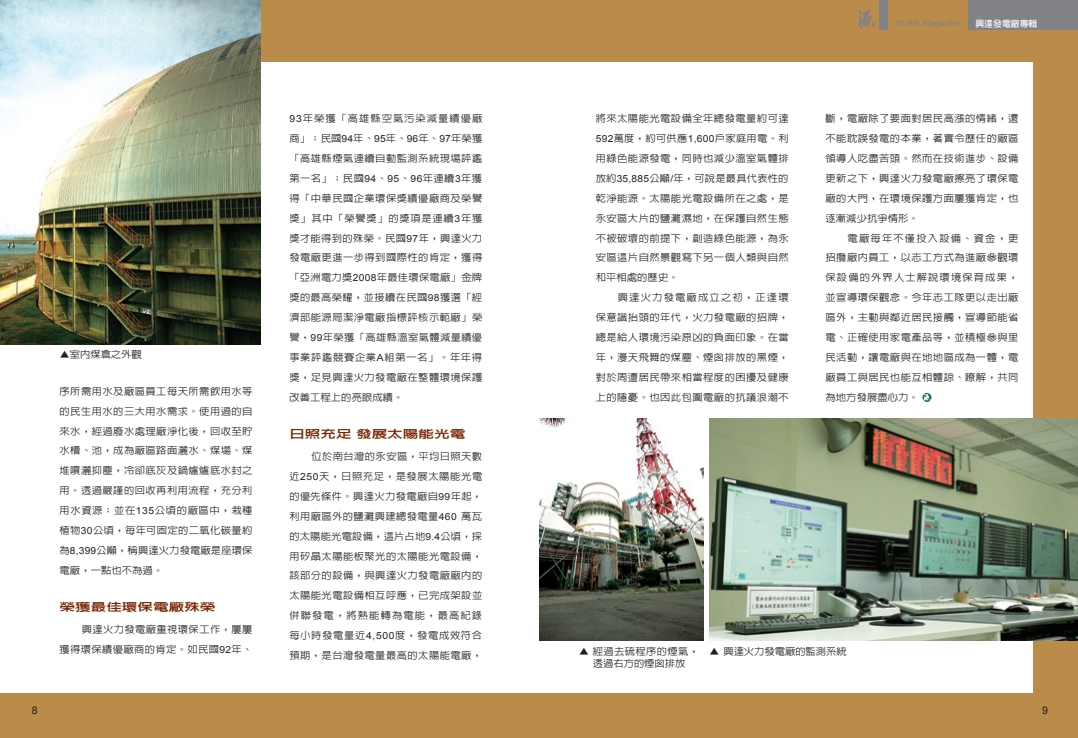
<style>
.page{position:relative;width:1078px;height:738px;background:#fff}
.page>*{position:absolute;margin:0;border:0;box-sizing:border-box;transform-origin:0 0}
.中標{font:800 10.9px "AR Hei B5";color:#7a2600;scale:1.43 1}
.t1{font:10.6px "Arial";color:#231f20}
.內文{font:500 9.8px/19.8px "AR Hei B5";letter-spacing:.045em;color:#231f20;text-align:justify;scale:1.05 1}
.圖說{font:500 9.8px "AR Hei B5";color:#231f20;scale:1.05 1}
.圖說-2{font:500 9.8px "AR Hei B5";letter-spacing:.035em;color:#231f20;scale:1.05 1}
.t2{font:8.9px "Arial";color:#808285}
.t3{font:700 8.9px "AR Hei B5";color:#fff}
.s1{font-family:"Arial";font-weight:400}
</style>
<div class="page">
<div style="left:0;top:0;width:1077px;height:737px;background:#ba8b49"></div>
<div style="left:0;top:62px;width:1032px;height:630px;background:#fff"></div>
<img style="left:0;top:0;width:260px;height:344px">
<img style="left:539px;top:418px;width:164px;height:221px">
<img style="left:709px;top:418px;width:368px;height:221px">
<svg style="left:922px;top:393px;width:9px;height:8px"></svg>
<div style="left:878px;top:0;width:9px;height:29px;background:#808285"></div>
<div style="left:968px;top:0;width:109px;height:29px;background:#808285"></div>
<img style="left:858px;top:10px;width:17px;height:19px">
<p class="圖說" style="left:60px;top:349px;width:80px">▲室內煤倉之外觀</p>
<p class="內文" style="left:60px;top:381px;width:185px">序所需用水及廠區員工每天所需飲用水等的民生用水的三大用水需求。使用過的自來水，經過廢水處理廠淨化後，回收至貯水槽、池，成為廠區路面灑水、煤場、煤堆噴灑抑塵，冷卻底灰及鍋爐爐底水封之用。透過嚴謹的回收再利用流程，充分利用水資源；並在<span class="s1">135</span>公頃的廠區中，栽種植物<span class="s1">30</span>公頃，每年可固定的二氧化碳量約為<span class="s1">8,399</span>公噸，稱興達火力發電廠是座環保電廠，一點也不為過。</p>
<p class="中標" style="left:60px;top:600px;width:111px">榮獲最佳環保電廠殊榮</p>
<p class="內文" style="left:60px;top:619px;width:185px;text-align:right">興達火力發電廠重視環保工作，屢屢<br>獲得環保績優廠商的肯定。如民國<span class="s1">92</span>年、</p>
<p class="內文" style="left:289px;top:109px;width:185px"><span class="s1">93</span>年榮獲「高雄縣空氣污染減量績優廠商」；民國<span class="s1">94</span>年、<span class="s1">95</span>年、<span class="s1">96</span>年、<span class="s1">97</span>年榮獲「高雄縣煙氣連續自動監測系統現場評鑑第一名」；民國<span class="s1">94</span>、<span class="s1">95</span>、<span class="s1">96</span>年連續<span class="s1">3</span>年獲得「中華民國企業環保獎績優廠商及榮譽獎」其中「榮譽獎」的獎項是連續<span class="s1">3</span>年獲獎才能得到的殊榮。民國<span class="s1">97</span>年，興達火力發電廠更進一步得到國際性的肯定，獲得「亞洲電力獎<span class="s1">2008</span>年最佳環保電廠」金牌獎的最高榮耀，並接續在民國<span class="s1">98</span>獲選「經濟部能源局潔淨電廠指標評核示範廠」榮譽，<span class="s1">99</span>年榮獲「高雄縣溫室氣體減量績優事業評鑑競賽企業<span class="s1">A</span>組第一名」。年年得獎，足見興達火力發電廠在整體環境保護改善工程上的亮眼成績。</p>
<p class="中標" style="left:289px;top:428px;width:124px">日照充足發展太陽能光電</p>
<p class="內文" style="left:289px;top:446px;width:185px;text-indent:22px">位於南台灣的永安區，平均日照天數近<span class="s1">250</span>天，日照充足，是發展太陽能光電的優先條件。興達火力發電廠自<span class="s1">99</span>年起，利用廠區外的鹽灘興建總發電量<span class="s1">460</span> 萬瓦的太陽能光電設備，這片占地<span class="s1">9.4</span>公頃，採用矽晶太陽能板聚光的太陽能光電設備，該部分的設備，與興達火力發電廠廠內的太陽能光電設備相互呼應，已完成架設並併聯發電，將熱能轉為電能，最高紀錄每小時發電量近<span class="s1">4,500</span>度，發電成效符合預期，是台灣發電量最高的太陽能電廠，</p>
<p class="內文" style="left:595px;top:109px;width:185px">將來太陽能光電設備全年總發電量約可達<span class="s1">592</span>萬度，約可供應<span class="s1">1,600</span>戶家庭用電。利用綠色能源發電，同時也減少溫室氣體排放約<span class="s1">35,885</span>公噸<span class="s1">/</span>年，可說是最具代表性的乾淨能源。太陽能光電設備所在之處，是永安區大片的鹽灘濕地，在保護自然生態不被破壞的前提下，創造綠色能源，為永安區這片自然景觀寫下另一個人類與自然和平相處的歷史。</p>
<p class="內文" style="left:595px;top:287px;width:185px;text-indent:22px">興達火力發電廠成立之初，正逢環保意識抬頭的年代，火力發電廠的招牌，總是給人環境污染原凶的負面印象。在當年，漫天飛舞的煤塵、煙囪排放的黑煙，對於周遭居民帶來相當程度的困擾及健康上的隱憂。也因此包圍電廠的抗議浪潮不</p>
<p class="t2" style="left:895px;top:17px;width:67px">YUAN Magazine</p>
<p class="t3" style="left:975px;top:19px;width:64px">興達發電廠專輯</p>
<p class="內文" style="left:825px;top:109px;width:185px">斷，電廠除了要面對居民高漲的情緒，還不能耽誤發電的本業，著實令歷任的廠區領導人吃盡苦頭。然而在技術進步、設備更新之下，興達火力發電廠擦亮了環保電廠的大門，在環境保護方面屢獲肯定，也逐漸減少抗爭情形。</p>
<p class="內文" style="left:825px;top:228px;width:185px;text-indent:22px">電廠每年不僅投入設備、資金，更招攬廠內員工，以志工方式為進廠參觀環保設備的外界人士解說環境保育成果，並宣導環保觀念。今年志工隊更以走出廠區外，主動與鄰近居民接觸，宣導節能省電、正確使用家電產品等，並積極參與里民活動，讓電廠與在地地區成為一體，電廠員工與居民也能互相體諒、瞭解，共同為地方發展盡心力。</p>
<p class="圖說-2" style="left:578px;top:645px;width:116px">▲ 經過去硫程序的煙氣，</p>
<p class="圖說" style="left:709px;top:645px;width:132px">▲ 興達火力發電廠的監測系統</p>
<p class="圖說" style="left:592px;top:658px;width:90px">透過右方的煙囪排放</p>
<p class="t1" style="left:32px;top:702px;width:7px">8</p>
<p class="t1" style="left:1041px;top:702px;width:7px">9</p>
</div>
